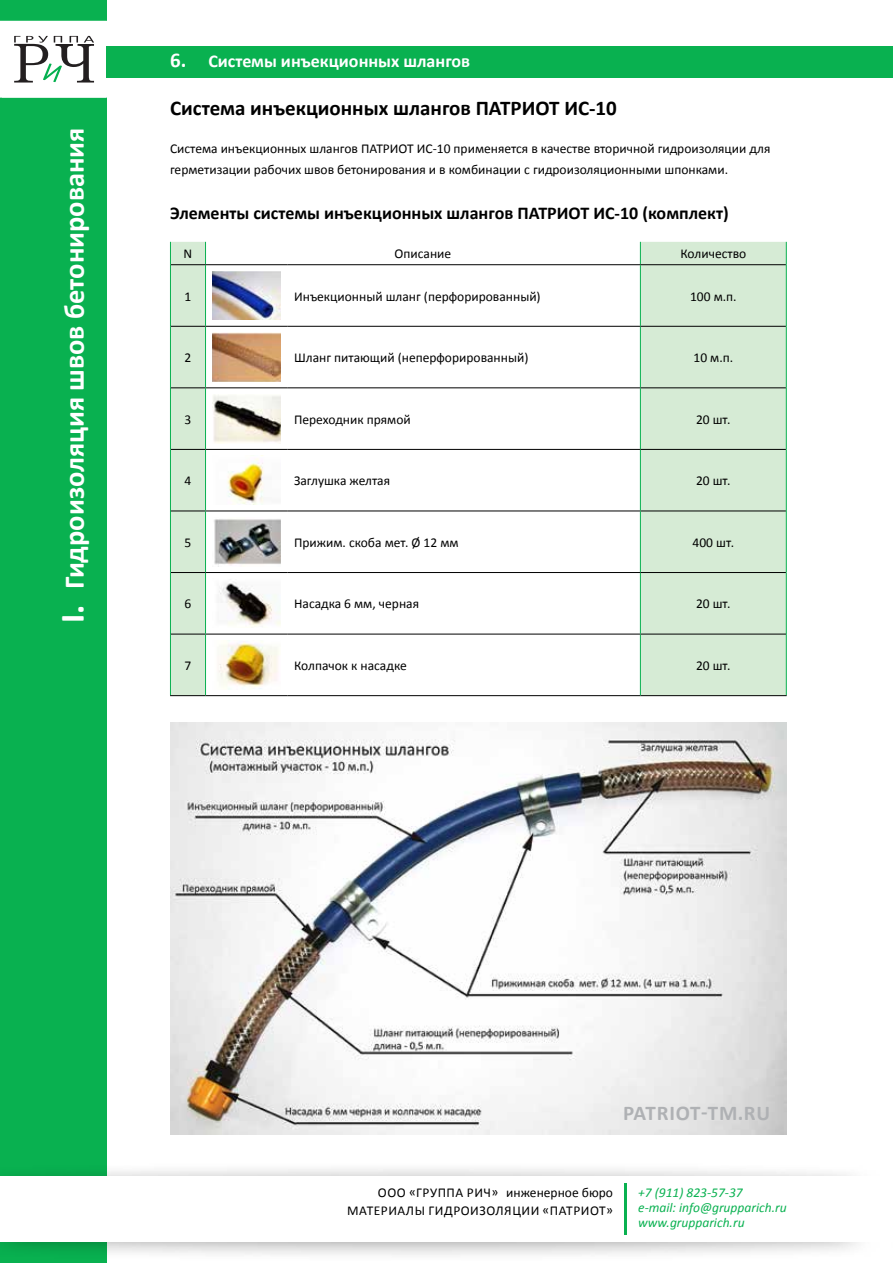
<style>
.page{position:relative;width:893px;height:1263px;background:#fff}
.page>*{position:absolute;margin:0;border:0;box-sizing:border-box;transform-origin:0 0}
.t1{font:700 28.5px "Calibri";color:#fff}
.t2{font:700 21px "Calibri";color:#000}
.t3{font:700 21px "Calibri";letter-spacing:.04em;color:#afb1b4}
.t4{font:700 18px "Calibri";color:#000}
.t5{font:700 18px "Calibri";color:#fff}
.t6{font:13.5px/21px "Calibri";color:#000}
.t7{font:italic 13.5px/15px "Calibri";color:#09b150}
.t8{font:13.5px/18px "Calibri";letter-spacing:.04em;color:#000}
.s1{font-size:34.5px}
.s2{font-size:21px}
</style>
<div class="page">
<div style="left:0;top:0;width:106px;height:1263px;background:#09b150"></div>
<div style="left:0;top:1161px;width:882px;height:101px;background:#000;opacity:.62"></div>
<div style="left:0;top:1176px;width:893px;height:66px;background:#fff"></div>
<svg style="left:0;top:21px;width:106px;height:76px;background:#e0e2e0"></svg>
<hr style="left:624px;top:1183px;width:3px;height:51px;background:#09b150">
<div style="left:107px;top:46px;width:786px;height:32px;background:#09b150"></div>
<svg style="left:171px;top:242px;width:615px;height:453px"></svg>
<svg style="left:640px;top:242px;width:1px;height:22px"></svg>
<hr style="left:786px;top:572px;width:1px;height:62px;background:#09b150">
<hr style="left:786px;top:634px;width:1px;height:61px;background:#09b150">
<hr style="left:640px;top:264px;width:146px;height:1px;background:#000">
<hr style="left:640px;top:326px;width:146px;height:1px;background:#000">
<hr style="left:640px;top:387px;width:146px;height:1px;background:#000">
<hr style="left:640px;top:449px;width:146px;height:1px;background:#000">
<hr style="left:640px;top:511px;width:146px;height:1px;background:#000">
<hr style="left:640px;top:572px;width:146px;height:1px;background:#000">
<hr style="left:640px;top:634px;width:146px;height:1px;background:#000">
<hr style="left:640px;top:695px;width:147px;height:1px;background:#000">
<svg style="left:786px;top:242px;width:1px;height:23px"></svg>
<hr style="left:786px;top:265px;width:1px;height:61px;background:#09b150">
<hr style="left:786px;top:326px;width:1px;height:62px;background:#09b150">
<hr style="left:786px;top:388px;width:1px;height:61px;background:#09b150">
<hr style="left:786px;top:449px;width:1px;height:62px;background:#09b150">
<hr style="left:786px;top:511px;width:1px;height:61px;background:#09b150">
<svg style="left:170px;top:242px;width:1px;height:23px"></svg>
<svg style="left:205px;top:242px;width:1px;height:22px"></svg>
<hr style="left:288px;top:264px;width:352px;height:1px;background:#000">
<hr style="left:288px;top:326px;width:352px;height:1px;background:#000">
<hr style="left:288px;top:387px;width:352px;height:1px;background:#000">
<hr style="left:288px;top:449px;width:352px;height:1px;background:#000">
<hr style="left:288px;top:511px;width:352px;height:1px;background:#000">
<hr style="left:288px;top:572px;width:352px;height:1px;background:#000">
<hr style="left:288px;top:634px;width:352px;height:1px;background:#000">
<hr style="left:288px;top:695px;width:352px;height:1px;background:#000">
<hr style="left:640px;top:265px;width:1px;height:61px;background:#09b150">
<hr style="left:640px;top:327px;width:1px;height:60px;background:#09b150">
<hr style="left:640px;top:388px;width:1px;height:61px;background:#09b150">
<hr style="left:640px;top:450px;width:1px;height:61px;background:#09b150">
<hr style="left:640px;top:511px;width:1px;height:61px;background:#09b150">
<hr style="left:640px;top:573px;width:1px;height:61px;background:#09b150">
<hr style="left:640px;top:634px;width:1px;height:61px;background:#09b150">
<hr style="left:170px;top:265px;width:1px;height:61px;background:#09b150">
<hr style="left:170px;top:326px;width:1px;height:62px;background:#09b150">
<hr style="left:170px;top:388px;width:1px;height:61px;background:#09b150">
<hr style="left:170px;top:449px;width:1px;height:62px;background:#09b150">
<hr style="left:170px;top:511px;width:1px;height:61px;background:#09b150">
<hr style="left:170px;top:572px;width:1px;height:62px;background:#09b150">
<hr style="left:170px;top:634px;width:1px;height:61px;background:#09b150">
<hr style="left:171px;top:264px;width:35px;height:1px;background:#000">
<hr style="left:171px;top:326px;width:35px;height:1px;background:#000">
<hr style="left:171px;top:387px;width:35px;height:1px;background:#000">
<hr style="left:171px;top:449px;width:35px;height:1px;background:#000">
<hr style="left:171px;top:511px;width:35px;height:1px;background:#000">
<hr style="left:171px;top:572px;width:35px;height:1px;background:#000">
<hr style="left:171px;top:634px;width:35px;height:1px;background:#000">
<hr style="left:170px;top:695px;width:36px;height:1px;background:#000">
<hr style="left:206px;top:264px;width:82px;height:1px;background:#000">
<hr style="left:206px;top:326px;width:82px;height:1px;background:#000">
<hr style="left:206px;top:387px;width:82px;height:1px;background:#000">
<hr style="left:206px;top:449px;width:82px;height:1px;background:#000">
<hr style="left:206px;top:511px;width:82px;height:1px;background:#000">
<hr style="left:206px;top:572px;width:82px;height:1px;background:#000">
<hr style="left:206px;top:634px;width:82px;height:1px;background:#000">
<hr style="left:206px;top:695px;width:82px;height:1px;background:#000">
<hr style="left:205px;top:265px;width:1px;height:61px;background:#09b150">
<hr style="left:205px;top:327px;width:1px;height:60px;background:#09b150">
<hr style="left:205px;top:388px;width:1px;height:61px;background:#09b150">
<hr style="left:205px;top:450px;width:1px;height:61px;background:#09b150">
<hr style="left:205px;top:511px;width:1px;height:61px;background:#09b150">
<hr style="left:205px;top:573px;width:1px;height:61px;background:#09b150">
<hr style="left:205px;top:634px;width:1px;height:61px;background:#09b150">
<img style="left:213px;top:271px;width:68px;height:49px">
<img style="left:213px;top:333px;width:68px;height:48px">
<img style="left:213px;top:394px;width:68px;height:49px">
<img style="left:213px;top:456px;width:68px;height:49px">
<img style="left:213px;top:517px;width:68px;height:49px">
<img style="left:213px;top:579px;width:68px;height:49px">
<img style="left:213px;top:640px;width:68px;height:49px">
<img style="left:170px;top:723px;width:617px;height:411px">
<h1 class="t1" style="left:54px;top:623px;width:497px;rotate:-90deg"><span class="s1">I.</span> ГИДРОИЗОЛЯЦИЯ ШВОВ БЕТОНИРОВАНИЯ</h1>
<h3 class="t5" style="left:170px;top:49px;width:302px"><span class="s2">6.</span> СИСТЕМЫ ИНЪЕКЦИОННЫХ ШЛАНГОВ</h3>
<h2 class="t2" style="left:170px;top:93px;width:448px">СИСТЕМА ИНЪЕКЦИОННЫХ ШЛАНГОВ ПАТРИОТ ИС-10</h2>
<p class="t6" style="left:170px;top:137px;width:602px;text-indent:229px">ОТ И С-10 применяется в качестве вторичной гидроизоляции для герметизации рабочих швов бетонирования и в комбинации с гидроизоляционными шпонками.</p>
<p class="t6" style="left:170px;top:137px;width:200px">Система инъекционных шлангов ПАТРИ</p>
<h3 class="t4" style="left:170px;top:200px;width:560px">ЭЛЕМЕНТЫ СИСТЕМЫ ИНЪЕКЦИОННЫХ ШЛАНГОВ ПАТРИОТ ИС-10 (КОМПЛЕКТ)</h3>
<p class="t6" style="left:184px;top:243px;width:10px">N</p>
<p class="t6" style="left:395px;top:243px;width:58px">Описание</p>
<p class="t6" style="left:680px;top:243px;width:67px">Количество</p>
<p class="t6" style="left:185px;top:285px;width:8px">1</p>
<p class="t6" style="left:294px;top:285px;width:248px">И нъекционный шланг (перфорированный)</p>
<p class="t6" style="left:690px;top:285px;width:48px">100 м.п.</p>
<p class="t6" style="left:185px;top:347px;width:8px">2</p>
<p class="t6" style="left:294px;top:347px;width:236px">Шланг питающий (неперфорированный)</p>
<p class="t6" style="left:693px;top:347px;width:41px">10 м.п.</p>
<p class="t6" style="left:185px;top:408px;width:8px">3</p>
<p class="t6" style="left:294px;top:408px;width:118px">П ереходник прямой</p>
<p class="t6" style="left:696px;top:408px;width:36px">20 шт.</p>
<p class="t6" style="left:185px;top:470px;width:8px">4</p>
<p class="t6" style="left:294px;top:470px;width:98px">Заглушка желтая</p>
<p class="t6" style="left:696px;top:470px;width:36px">20 шт.</p>
<p class="t6" style="left:185px;top:531px;width:8px">5</p>
<p class="t6" style="left:294px;top:531px;width:166px">П рижим. скоба мет. Ø 12 мм</p>
<p class="t6" style="left:693px;top:531px;width:43px">400 шт.</p>
<p class="t6" style="left:185px;top:593px;width:8px">6</p>
<p class="t6" style="left:294px;top:593px;width:126px">Насадка 6 мм, черная</p>
<p class="t6" style="left:696px;top:593px;width:36px">20 шт.</p>
<p class="t6" style="left:185px;top:655px;width:8px">7</p>
<p class="t6" style="left:294px;top:655px;width:114px">Колпачок к насадке</p>
<p class="t6" style="left:696px;top:655px;width:36px">20 шт.</p>
<h2 class="t3" style="left:623px;top:1098px;width:149px">PATRIOT-TM.RU</h2>
<p class="t8" style="left:347px;top:1183px;width:267px;text-indent:31px">ООО «Группа Р иЧ» инженерное бюро материалы гидроизоляции «ПАТРИ</p>
<p class="t6" style="left:590px;top:1199px;width:24px">ОТ»</p>
<p class="t7" style="left:638px;top:1184px;width:150px">+7 (911) 823-57-37<br>e-mail: info@grupparich.ru www.grupparich.ru</p>
</div>
